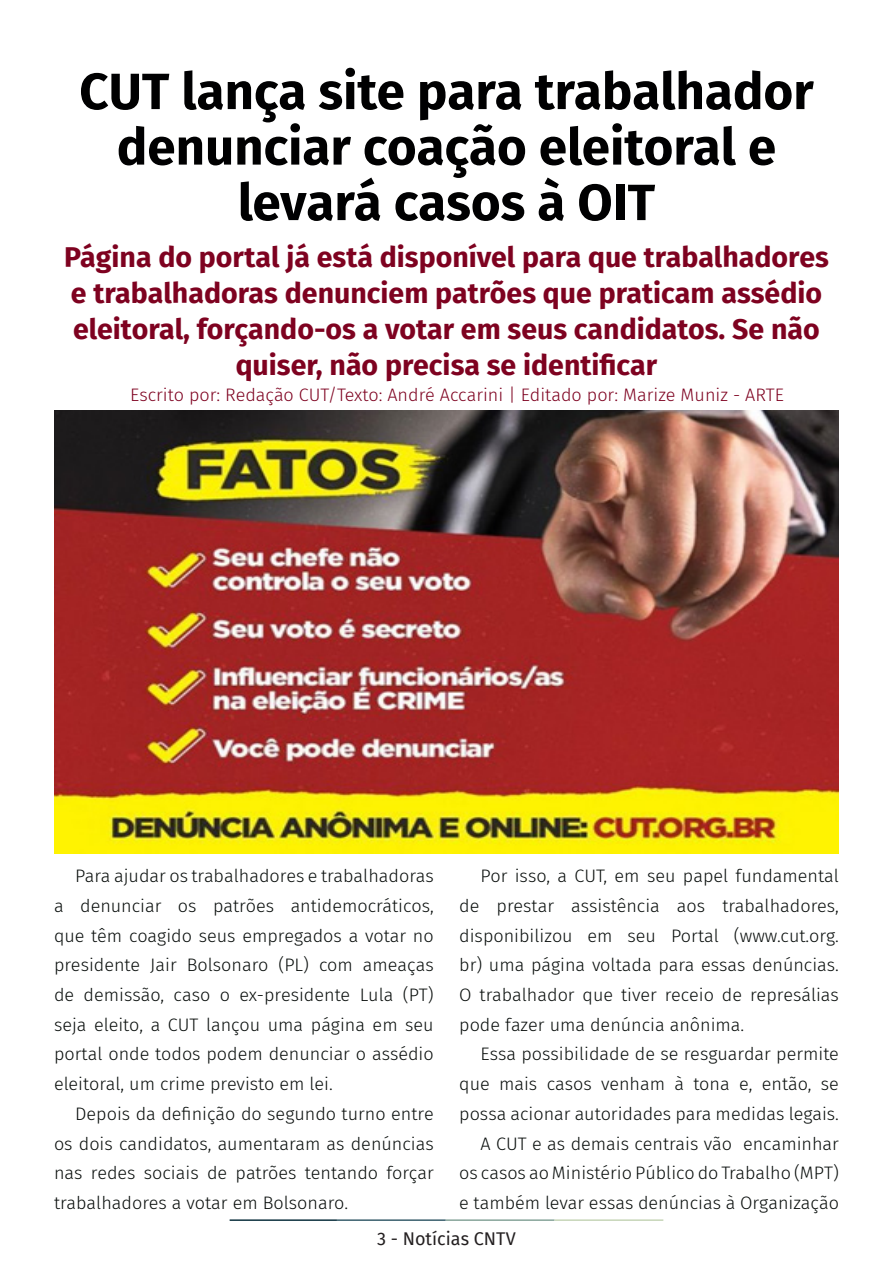
<style>
.page{position:relative;width:893px;height:1263px;background:#fff}
.page>*{position:absolute;margin:0;border:0;box-sizing:border-box;transform-origin:0 0}
.t1{font:700 51px/55.5px "Fira Sans";color:#000001;text-align:center}
.t2{font:700 28.5px/36px "Fira Sans";color:#7e0220;text-align:center}
.t3{font:300 18px/29.7px "Fira Sans";color:#080d0b;text-align:justify}
.t4{font:300 18px "Fira Sans";color:#7e0220}
.t5{font:18px "Fira Sans";color:#231f20}
</style>
<div class="page">
<hr style="left:230px;top:1219px;width:107px;height:2px;background:#0e323f">
<hr style="left:337px;top:1219px;width:109px;height:2px;background:#3a5f6d">
<hr style="left:446px;top:1219px;width:109px;height:2px;background:#87a59a">
<hr style="left:555px;top:1219px;width:108px;height:2px;background:#c6d5b7">
<img style="left:54px;top:410px;width:785px;height:443px">
<p class="t1" style="left:79px;top:60px;width:736px">CUT lança site para trabalhador denunciar coação eleitoral e levará casos à OIT</p>
<p class="t2" style="left:64px;top:237px;width:766px">Página do portal já está disponível para que trabalhadores e trabalhadoras denunciem patrões que praticam assédio eleitoral, forçando-os a votar em seus candidatos. Se não quiser, não precisa se identificar</p>
<p class="t4" style="left:130px;top:382px;width:655px">Escrito por: Redação CUT/Texto: André Accarini | Editado por: Marize Muniz - ARTE</p>
<p class="t3" style="left:54px;top:861px;width:381px;text-indent:21px">Para ajudar os trabalhadores e trabalhadoras a denunciar os patrões antidemocráticos, que têm coagido seus empregados a votar no presidente Jair Bolsonaro (PL) com ameaças de demissão, caso o ex-presidente Lula (PT) seja eleito, a CUT lançou uma página em seu portal onde todos podem denunciar o assédio eleitoral, um crime previsto em lei.</p>
<p class="t3" style="left:54px;top:1099px;width:381px;text-indent:21px">Depois da definição do segundo turno entre os dois candidatos, aumentaram as denúncias nas redes sociais de patrões tentando forçar trabalhadores a votar em Bolsonaro.</p>
<p class="t3" style="left:459px;top:861px;width:381px;text-indent:21px">Por isso, a CUT, em seu papel fundamental de prestar assistência aos trabalhadores, disponibilizou em seu Portal (www.cut.org. br) uma página voltada para essas denúncias.<br>O trabalhador que tiver receio de represálias pode fazer uma denúncia anônima.</p>
<p class="t3" style="left:459px;top:1039px;width:381px;text-indent:21px">Essa possibilidade de se resguardar permite que mais casos venham à tona e, então, se possa acionar autoridades para medidas legais.</p>
<p class="t3" style="left:459px;top:1128px;width:381px;text-indent:21px">A CUT e as demais centrais vão encaminhar os casos ao Ministério Público do Trabalho (MPT) e também levar essas denúncias à Organização</p>
<p class="t5" style="left:377px;top:1225px;width:140px">3 - Notícias CNTV</p>
</div>
